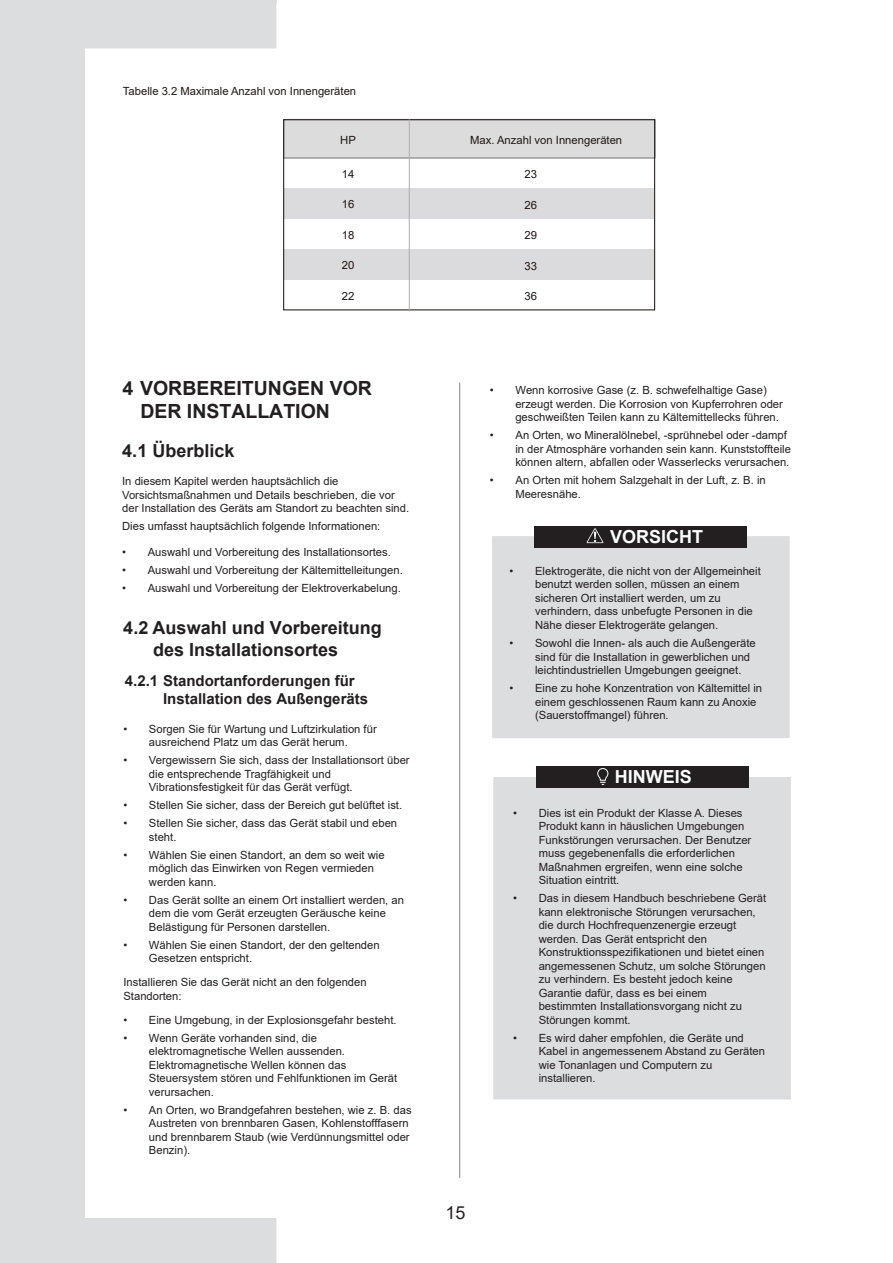
<style>
.page{position:relative;width:893px;height:1263px;background:#fff}
.page>*{position:absolute;margin:0;border:0;box-sizing:border-box;transform-origin:0 0}
.t1{font:700 19.5px/23.4px "Arial";color:#231f20}
.t2{font:700 18px/21.6px "Arial";color:#231f20}
.t3{font:700 18px "Arial";color:#fff}
.t4{font:18px "Arial";color:#231f20}
.t5{font:700 15px/18px "Arial";color:#231f20}
.t6{font:11.25px/13.5px "Arial";color:#231f20}
.t7{font:11.25px "Arial";color:#211814}
.t8{font:11.25px "Arial";color:#201511}
</style>
<div class="page">
<hr style="left:0;top:0;width:276px;height:2px;background:#dcdddf">
<svg style="left:0;top:2px;width:276px;height:1261px"></svg>
<div style="left:492px;top:536px;width:298px;height:202px;background:#dcdddf"></div>
<div style="left:534px;top:526px;width:213px;height:21px;background:#231f20"></div>
<svg style="left:587px;top:528px;width:16px;height:15px"></svg>
<div style="left:493px;top:777px;width:298px;height:322px;background:#dcdddf"></div>
<div style="left:536px;top:766px;width:212px;height:21px;background:#231f20"></div>
<svg style="left:597px;top:768px;width:12px;height:17px"></svg>
<div style="left:285px;top:188px;width:369px;height:31px;background:#dbdadc"></div>
<div style="left:285px;top:249px;width:369px;height:30px;background:#dbdadc"></div>
<div style="left:284px;top:119px;width:372px;height:38px;background:#dcdcdd"></div>
<div style="left:283px;top:119px;width:372px;height:40px;border:1px solid #97989c"></div>
<hr style="left:284px;top:157px;width:371px;height:1px;background:#97989c">
<div style="left:283px;top:119px;width:372px;height:191px;border:1px solid #211814"></div>
<hr style="left:409px;top:119px;width:1px;height:191px;background:#abaeb0">
<hr style="left:459px;top:383px;width:1px;height:795px;background:#808285">
<p class="t7" style="left:123px;top:83px;width:235px">Tabelle 3.2 Maximale Anzahl von Innengeräten</p>
<p class="t7" style="left:340px;top:133px;width:17px">HP</p>
<p class="t7" style="left:470px;top:133px;width:153px">Max. Anzahl von Innengeräten</p>
<p class="t8" style="left:342px;top:166px;width:14px">14</p>
<p class="t8" style="left:342px;top:197px;width:14px">16</p>
<p class="t8" style="left:342px;top:227px;width:14px">18</p>
<p class="t8" style="left:342px;top:257px;width:14px">20</p>
<p class="t8" style="left:342px;top:288px;width:14px">22</p>
<h1 class="t1" style="left:140px;top:376px;width:233px;text-indent:-18px">4 VORBEREITUNGEN VOR<br>DER INSTALLATION</h1>
<h2 class="t2" style="left:122px;top:440px;width:114px">4.1 Überblick</h2>
<p class="t6" style="left:122px;top:474px;width:289px">In diesem Kapitel werden hauptsächlich die<br>Vorsichtsmaßnahmen und Details beschrieben, die vor der Installation des Geräts am Standort zu beachten sind.</p>
<p class="t6" style="left:122px;top:519px;width:260px">Dies umfasst hauptsächlich folgende Informationen:</p>
<p class="t6" style="left:122px;top:545px;width:270px">• Auswahl und Vorbereitung des Installationsortes.</p>
<p class="t6" style="left:122px;top:563px;width:282px">• Auswahl und Vorbereitung der Kältemittelleitungen.</p>
<p class="t6" style="left:122px;top:581px;width:280px">• Auswahl und Vorbereitung der Elektroverkabelung.</p>
<h2 class="t2" style="left:153px;top:617px;width:230px;text-indent:-30px">4.2 Auswahl und Vorbereitung des Installationsortes</h2>
<h3 class="t5" style="left:163px;top:672px;width:207px;text-indent:-38px">4.2.1 Standortanforderungen für<br>Installation des Außengeräts</h3>
<p class="t6" style="left:123px;top:722px;width:255px;text-align:center">• Sorgen Sie für Wartung und Luftzirkulation für ausreichend Platz um das Gerät herum.</p>
<p class="t6" style="left:149px;top:753px;width:262px;text-indent:-26px">• Vergewissern Sie sich, dass der Installationsort über die entsprechende Tragfähigkeit und<br>Vibrationsfestigkeit für das Gerät verfügt.</p>
<p class="t6" style="left:123px;top:798px;width:280px">• Stellen Sie sicher, dass der Bereich gut belüftet ist.</p>
<p class="t6" style="left:149px;top:816px;width:250px;text-indent:-26px">• Stellen Sie sicher, dass das Gerät stabil und eben steht.</p>
<p class="t6" style="left:149px;top:848px;width:237px;text-indent:-26px">• Wählen Sie einen Standort, an dem so weit wie möglich das Einwirken von Regen vermieden werden kann.</p>
<p class="t6" style="left:149px;top:893px;width:257px;text-indent:-26px">• Das Gerät sollte an einem Ort installiert werden, an dem die vom Gerät erzeugten Geräusche keine<br>Belästigung für Personen darstellen.</p>
<p class="t6" style="left:149px;top:938px;width:232px;text-indent:-26px">• Wählen Sie einen Standort, der den geltenden<br>Gesetzen entspricht.</p>
<p class="t6" style="left:123px;top:975px;width:245px">Installieren Sie das Gerät nicht an den folgenden<br>Standorten:</p>
<p class="t6" style="left:123px;top:1013px;width:275px">• Eine Umgebung, in der Explosionsgefahr besteht.</p>
<p class="t6" style="left:149px;top:1031px;width:250px;text-indent:-26px">• Wenn Geräte vorhanden sind, die elektromagnetische Wellen aussenden.<br>Elektromagnetische Wellen können das Steuersystem stören und Fehlfunktionen im Gerät verursachen.</p>
<p class="t6" style="left:149px;top:1103px;width:264px;text-indent:-26px">• An Orten, wo Brandgefahren bestehen, wie z. B. das Austreten von brennbaren Gasen, Kohlenstofffasern und brennbarem Staub (wie Verdünnungsmittel oder Benzin).</p>
<p class="t8" style="left:524px;top:166px;width:14px">23</p>
<p class="t8" style="left:524px;top:197px;width:14px">26</p>
<p class="t8" style="left:524px;top:227px;width:14px">29</p>
<p class="t8" style="left:524px;top:258px;width:14px">33</p>
<p class="t8" style="left:524px;top:289px;width:14px">36</p>
<p class="t6" style="left:515px;top:384px;width:269px;text-indent:-26px">• Wenn korrosive Gase (z. B. schwefelhaltige Gase) erzeugt werden. Die Korrosion von Kupferrohren oder geschweißten Teilen kann zu Kältemittellecks führen.</p>
<p class="t6" style="left:515px;top:429px;width:277px;text-indent:-26px">• An Orten, wo Mineralölnebel, -sprühnebel oder -dampf in der Atmosphäre vorhanden sein kann. Kunststoffteile können altern, abfallen oder Wasserlecks verursachen.</p>
<p class="t6" style="left:515px;top:474px;width:252px;text-indent:-26px">• An Orten mit hohem Salzgehalt in der Luft, z. B. in<br>Meeresnähe.</p>
<h2 class="t3" style="left:610px;top:523px;width:95px">VORSICHT</h2>
<p class="t6" style="left:535px;top:564px;width:227px;text-indent:-26px">• Elektrogeräte, die nicht von der Allgemeinheit benutzt werden sollen, müssen an einem sicheren Ort installiert werden, um zu verhindern, dass unbefugte Personen in die Nähe dieser Elektrogeräte gelangen.</p>
<p class="t6" style="left:535px;top:636px;width:222px;text-indent:-26px">• Sowohl die Innen- als auch die Außengeräte sind für die Installation in gewerblichen und leichtindustriellen Umgebungen geeignet.</p>
<p class="t6" style="left:535px;top:681px;width:228px;text-indent:-26px">• Eine zu hohe Konzentration von Kältemittel in einem geschlossenen Raum kann zu Anoxie (Sauerstoffmangel) führen.</p>
<h2 class="t3" style="left:615px;top:764px;width:79px">HINWEIS</h2>
<p class="t6" style="left:539px;top:806px;width:214px;text-indent:-26px">• Dies ist ein Produkt der Klasse A. Dieses Produkt kann in häuslichen Umgebungen Funkstörungen verursachen. Der Benutzer muss gegebenenfalls die erforderlichen Maßnahmen ergreifen, wenn eine solche Situation eintritt.</p>
<p class="t6" style="left:539px;top:892px;width:229px;text-indent:-26px">• Das in diesem Handbuch beschriebene Gerät kann elektronische Störungen verursachen, die durch Hochfrequenzenergie erzeugt werden. Das Gerät entspricht den Konstruktionsspezifikationen und bietet einen angemessenen Schutz, um solche Störungen zu verhindern. Es besteht jedoch keine Garantie dafür, dass es bei einem bestimmten Installationsvorgang nicht zu Störungen kommt.</p>
<p class="t6" style="left:539px;top:1031px;width:228px;text-indent:-26px">• Es wird daher empfohlen, die Geräte und<br>Kabel in angemessenem Abstand zu Geräten wie Tonanlagen und Computern zu installieren.</p>
<h2 class="t4" style="left:445px;top:1200px;width:22px">15</h2>
</div>
